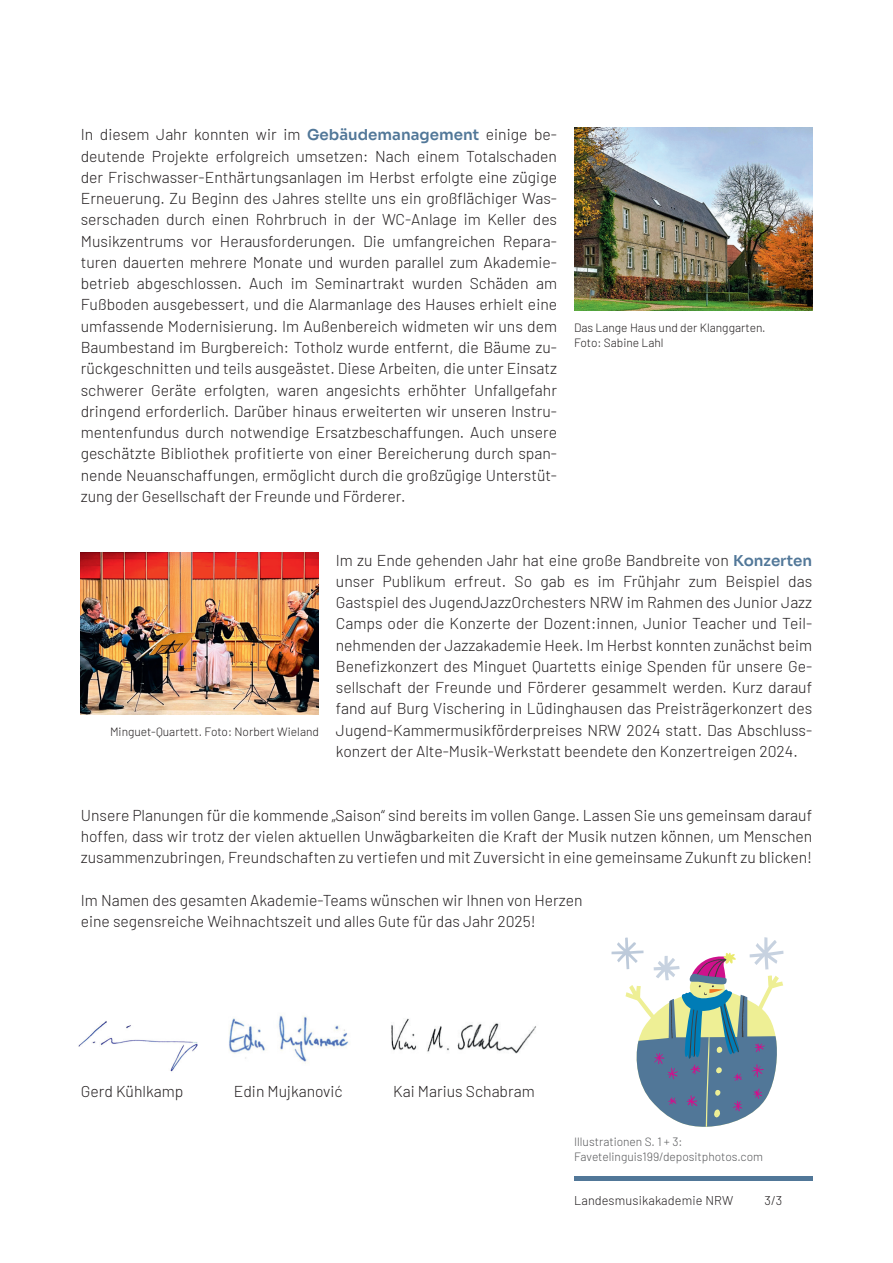
<style>
.page{position:relative;width:893px;height:1263px;background:#fff}
.page>*{position:absolute;margin:0;border:0;box-sizing:border-box;transform-origin:0 0}
.t1{font:300 15.75px/21.3px "Barlow";color:#231f20;text-align:justify}
.t2{font:300 12.75px "Barlow";letter-spacing:.01em;color:#231f20}
.t3{font:300 12.6px "Barlow";color:#231f20}
.t4{font:300 12px/15px "Barlow";color:#231f20}
.t5{font:300 12px/15px "Barlow";color:#57585a}
.s1{font-family:"Sora";font-weight:600;font-size:15px;color:#517798}
</style>
<div class="page">
<hr style="left:574px;top:1177px;width:238px;height:4px;background:#517798">
<svg style="left:611px;top:937px;width:173px;height:190px"></svg>
<img style="left:78px;top:1021px;width:120px;height:51px">
<img style="left:229px;top:1015px;width:120px;height:49px">
<img style="left:391px;top:1018px;width:145px;height:36px">
<img style="left:574px;top:128px;width:238px;height:182px">
<img style="left:81px;top:553px;width:238px;height:161px">
<p class="t1" style="left:81px;top:123px;width:478px">In diesem Jahr konnten wir im <span class="s1">Gebäudemanagement</span> einige be&shy;deutende Projekte erfolgreich umsetzen: Nach einem Totalschaden der Frischwasser-Enthärtungsanlagen im Herbst erfolgte eine zügige Erneuerung. Zu Beginn des Jahres stellte uns ein großflächiger Was&shy;serschaden durch einen Rohrbruch in der WC-Anlage im Keller des Musikzentrums vor Herausforderungen. Die umfangreichen Repara&shy;turen dauerten mehrere Monate und wurden parallel zum Akademie&shy;betrieb abgeschlossen. Auch im Seminartrakt wurden Schäden am Fußboden ausgebessert, und die Alarmanlage des Hauses erhielt eine umfassende Modernisierung. Im Außenbereich widmeten wir uns dem Baumbestand im Burgbereich: Totholz wurde entfernt, die Bäume zu&shy;rückgeschnitten und teils ausgeästet. Diese Arbeiten, die unter Einsatz schwerer Geräte erfolgten, waren angesichts erhöhter Unfallgefahr dringend erforderlich. Darüber hinaus erweiterten wir unseren Instru&shy;mentenfundus durch notwendige Ersatzbeschaffungen. Auch unsere geschätzte Bibliothek profitierte von einer Bereicherung durch span&shy;nende Neuanschaffungen, ermöglicht durch die großzügige Unterstüt&shy;zung der Gesellschaft der Freunde und Förderer.</p>
<p class="t4" style="left:574px;top:319px;width:193px">Das Lange Haus und der Klanggarten.<br>Foto: Sabine Lahl</p>
<p class="t4" style="left:110px;top:723px;width:210px">Minguet-Quartett. Foto: Norbert Wieland</p>
<p class="t1" style="left:336px;top:548px;width:478px">Im zu Ende gehenden Jahr hat eine große Bandbreite von <span class="s1">Konzerten </span>unser Publikum erfreut. So gab es im Frühjahr zum Beispiel das Gastspiel des JugendJazzOrchesters NRW im Rahmen des Junior Jazz Camps oder die Konzerte der Dozent:innen, Junior Teacher und Teil&shy;nehmenden der Jazzakademie Heek. Im Herbst konnten zunächst beim Benefizkonzert des Minguet Quartetts einige Spenden für unsere Ge&shy;sellschaft der Freunde und Förderer gesammelt werden. Kurz darauf fand auf Burg Vischering in Lüdinghausen das Preisträgerkonzert des Jugend-Kammermusikförderpreises NRW 2024 statt. Das Abschluss&shy;konzert der Alte-Musik-Werkstatt beendete den Konzertreigen 2024.</p>
<p class="t1" style="left:81px;top:803px;width:733px">Unsere Planungen für die kommende „Saison“ sind bereits im vollen Gange. Lassen Sie uns gemeinsam darauf hoffen, dass wir trotz der vielen aktuellen Unwägbarkeiten die Kraft der Musik nutzen können, um Menschen zusammenzubringen, Freundschaften zu vertiefen und mit Zuversicht in eine gemeinsame Zukunft zu blicken!</p>
<p class="t1" style="left:81px;top:888px;width:503px">Im Namen des gesamten Akademie-Teams wünschen wir Ihnen von Herzen eine segensreiche Weihnachtszeit und alles Gute für das Jahr 2025!</p>
<p class="t1" style="left:81px;top:1080px;width:104px">Gerd Kühlkamp</p>
<p class="t1" style="left:234px;top:1080px;width:110px">Edin Mujkanović</p>
<p class="t1" style="left:393px;top:1080px;width:143px">Kai Marius Schabram</p>
<p class="t5" style="left:574px;top:1133px;width:191px">Illustrationen S. 1 + 3:<br>Favetelinguis199/depositphotos.com</p>
<p class="t2" style="left:574px;top:1191px;width:161px">Landesmusikakademie NRW</p>
<p class="t3" style="left:764px;top:1191px;width:19px">3/3</p>
</div>
